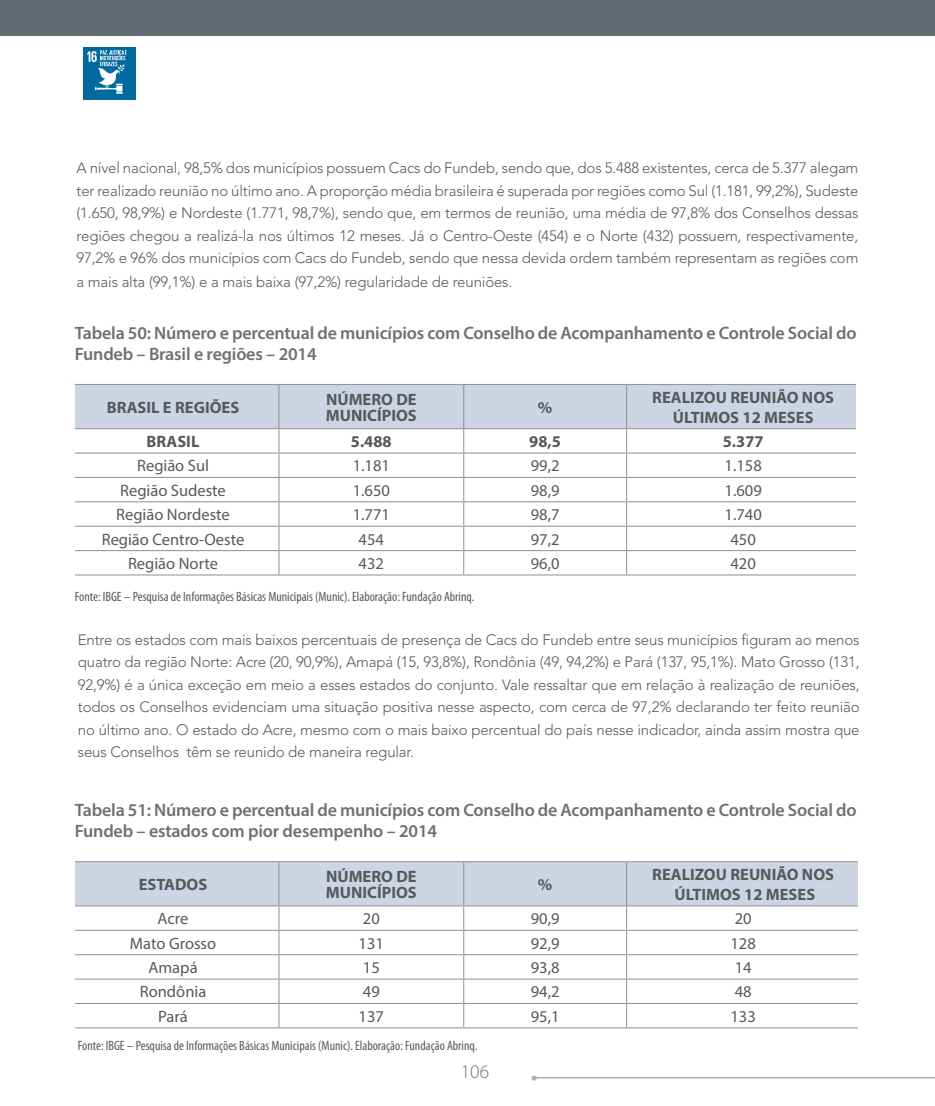
<style>
.page{position:relative;width:935px;height:1106px;background:#fff}
.page>*{position:absolute;margin:0;border:0;box-sizing:border-box;transform-origin:0 0}
.t1{font:300 19.2px "Myriad Pro";color:#6f7072}
.t2{font:600 18px/21px "Myriad Pro";letter-spacing:-.01em;color:#6f7072}
.t3{font:16.5px "Myriad Pro";color:#58595b}
.t4{font:700 16.5px/16.5px "Myriad Pro";color:#58595b}
.t5{font:300 15px/22.5px "Avenir LT Std";letter-spacing:-.01em;color:#58595b;text-align:justify}
.t6{font:condensed 13.5px "Myriad Pro";color:#58595b}
</style>
<div class="page">
<div style="left:0;top:0;width:934px;height:36px;background:#616c70"></div>
<svg style="left:531px;top:1075px;width:5px;height:5px"></svg>
<hr style="left:534px;top:1077px;width:400px;height:1px;background:#afb0b2">
<svg style="left:75px;top:384px;width:781px;height:190px"></svg>
<hr style="left:67px;top:574px;width:212px;height:1px;background:#939598">
<hr style="left:279px;top:574px;width:184px;height:1px;background:#939598">
<hr style="left:463px;top:574px;width:163px;height:1px;background:#939598">
<hr style="left:626px;top:574px;width:234px;height:1px;background:#939598">
<div style="left:51px;top:384px;width:24px;height:207px;background:#fff"></div>
<div style="left:856px;top:369px;width:23px;height:209px;background:#fff"></div>
<svg style="left:75px;top:861px;width:783px;height:166px"></svg>
<hr style="left:67px;top:1027px;width:212px;height:1px;background:#939598">
<hr style="left:279px;top:1027px;width:184px;height:1px;background:#939598">
<hr style="left:463px;top:1027px;width:163px;height:1px;background:#939598">
<hr style="left:626px;top:1027px;width:234px;height:1px;background:#939598">
<div style="left:51px;top:861px;width:24px;height:183px;background:#fff"></div>
<div style="left:858px;top:848px;width:23px;height:183px;background:#fff"></div>
<div style="left:83px;top:47px;width:53px;height:53px;background:#00699e"></div>
<svg style="left:87px;top:50px;width:40px;height:44px"></svg>
<p class="t5" style="left:77px;top:157px;width:783px">A nível nacional, 98,5% dos municípios possuem Cacs do Fundeb, sendo que, dos 5.488 existentes, cerca de 5.377 alegam ter realizado reunião no último ano. A proporção média brasileira é superada por regiões como Sul (1.181, 99,2%), Sudeste (1.650, 98,9%) e Nordeste (1.771, 98,7%), sendo que, em termos de reunião, uma média de 97,8% dos Conselhos dessas regiões chegou a realizá-la nos últimos 12 meses. Já o Centro-Oeste (454) e o Norte (432) possuem, respectivamente, 97,2% e 96% dos municípios com Cacs do Fundeb, sendo que nessa devida ordem também representam as regiões com</p>
<p class="t5" style="left:77px;top:271px;width:437px">a mais alta (99,1%) e a mais baixa (97,2%) regularidade de reuniões.</p>
<p class="t2" style="left:75px;top:322px;width:783px">Tabela 50: Número e percentual de municípios com Conselho de Acompanhamento e Controle Social do<br>Fundeb – Brasil e regiões – 2014</p>
<p class="t4" style="left:107px;top:398px;width:134px">BRASIL E REGIÕES</p>
<p class="t4" style="left:326px;top:390px;width:92px">NÚMERO DE<br>MUNICÍPIOS</p>
<p class="t4" style="left:538px;top:398px;width:16px">%</p>
<p class="t4" style="left:652px;top:387px;width:183px;line-height:19.8px;text-align:center">REALIZOU REUNIÃO NOS<br>ÚLTIMOS 12 MESES</p>
<p class="t4" style="left:147px;top:433px;width:54px">BRASIL</p>
<p class="t4" style="left:351px;top:433px;width:42px">5.488</p>
<p class="t4" style="left:529px;top:433px;width:33px">98,5</p>
<p class="t4" style="left:722px;top:433px;width:42px">5.377</p>
<p class="t3" style="left:137px;top:456px;width:73px">Região Sul</p>
<p class="t3" style="left:353px;top:456px;width:39px">1.181</p>
<p class="t3" style="left:530px;top:456px;width:30px">99,2</p>
<p class="t3" style="left:724px;top:456px;width:39px">1.158</p>
<p class="t3" style="left:120px;top:480px;width:107px">Região Sudeste</p>
<p class="t3" style="left:353px;top:480px;width:39px">1.650</p>
<p class="t3" style="left:530px;top:480px;width:30px">98,9</p>
<p class="t3" style="left:724px;top:480px;width:39px">1.609</p>
<p class="t3" style="left:116px;top:504px;width:115px">Região Nordeste</p>
<p class="t3" style="left:353px;top:504px;width:39px">1.771</p>
<p class="t3" style="left:530px;top:504px;width:30px">98,7</p>
<p class="t3" style="left:724px;top:504px;width:39px">1.740</p>
<p class="t3" style="left:102px;top:529px;width:144px">Região Centro-Oeste</p>
<p class="t3" style="left:358px;top:529px;width:27px">454</p>
<p class="t3" style="left:530px;top:529px;width:30px">97,2</p>
<p class="t3" style="left:730px;top:529px;width:27px">450</p>
<p class="t3" style="left:128px;top:553px;width:92px">Região Norte</p>
<p class="t3" style="left:358px;top:553px;width:27px">432</p>
<p class="t3" style="left:530px;top:553px;width:30px">96,0</p>
<p class="t3" style="left:730px;top:553px;width:27px">420</p>
<p class="t6" style="left:75px;top:588px;width:401px">Fonte: IBGE – Pesquisa de Informações Básicas Municipais (Munic). Elaboração: Fundação Abrinq.</p>
<p class="t5" style="left:78px;top:628px;width:783px">Entre os estados com mais baixos percentuais de presença de Cacs do Fundeb entre seus municípios figuram ao menos quatro da região Norte: Acre (20, 90,9%), Amapá (15, 93,8%), Rondônia (49, 94,2%) e Pará (137, 95,1%). Mato Grosso (131, 92,9%) é a única exceção em meio a esses estados do conjunto. Vale ressaltar que em relação à realização de reuniões, todos os Conselhos evidenciam uma situação positiva nesse aspecto, com cerca de 97,2% declarando ter feito reunião no último ano. O estado do Acre, mesmo com o mais baixo percentual do país nesse indicador, ainda assim mostra que seus Conselhos têm se reunido de maneira regular.</p>
<p class="t2" style="left:75px;top:799px;width:783px">Tabela 51: Número e percentual de municípios com Conselho de Acompanhamento e Controle Social do<br>Fundeb – estados com pior desempenho – 2014</p>
<p class="t4" style="left:139px;top:875px;width:70px">ESTADOS</p>
<p class="t4" style="left:326px;top:867px;width:92px">NÚMERO DE<br>MUNICÍPIOS</p>
<p class="t4" style="left:538px;top:875px;width:16px">%</p>
<p class="t4" style="left:652px;top:864px;width:183px;line-height:19.8px;text-align:center">REALIZOU REUNIÃO NOS<br>ÚLTIMOS 12 MESES</p>
<p class="t3" style="left:158px;top:908px;width:32px">Acre</p>
<p class="t3" style="left:363px;top:908px;width:18px">20</p>
<p class="t3" style="left:530px;top:908px;width:30px">90,9</p>
<p class="t3" style="left:734px;top:908px;width:18px">20</p>
<p class="t3" style="left:130px;top:933px;width:88px">Mato Grosso</p>
<p class="t3" style="left:358px;top:933px;width:27px">131</p>
<p class="t3" style="left:530px;top:933px;width:30px">92,9</p>
<p class="t3" style="left:730px;top:933px;width:27px">128</p>
<p class="t3" style="left:148px;top:957px;width:51px">Amapá</p>
<p class="t3" style="left:363px;top:957px;width:18px">15</p>
<p class="t3" style="left:531px;top:957px;width:30px">93,8</p>
<p class="t3" style="left:734px;top:957px;width:18px">14</p>
<p class="t3" style="left:140px;top:981px;width:68px">Rondônia</p>
<p class="t3" style="left:363px;top:981px;width:18px">49</p>
<p class="t3" style="left:531px;top:981px;width:30px">94,2</p>
<p class="t3" style="left:734px;top:981px;width:18px">48</p>
<p class="t3" style="left:158px;top:1006px;width:31px">Pará</p>
<p class="t3" style="left:358px;top:1006px;width:27px">137</p>
<p class="t3" style="left:530px;top:1006px;width:30px">95,1</p>
<p class="t3" style="left:730px;top:1006px;width:27px">133</p>
<p class="t6" style="left:78px;top:1037px;width:401px">Fonte: IBGE – Pesquisa de Informações Básicas Municipais (Munic). Elaboração: Fundação Abrinq.</p>
<p class="t1" style="left:461px;top:1061px;width:30px">106</p>
</div>
